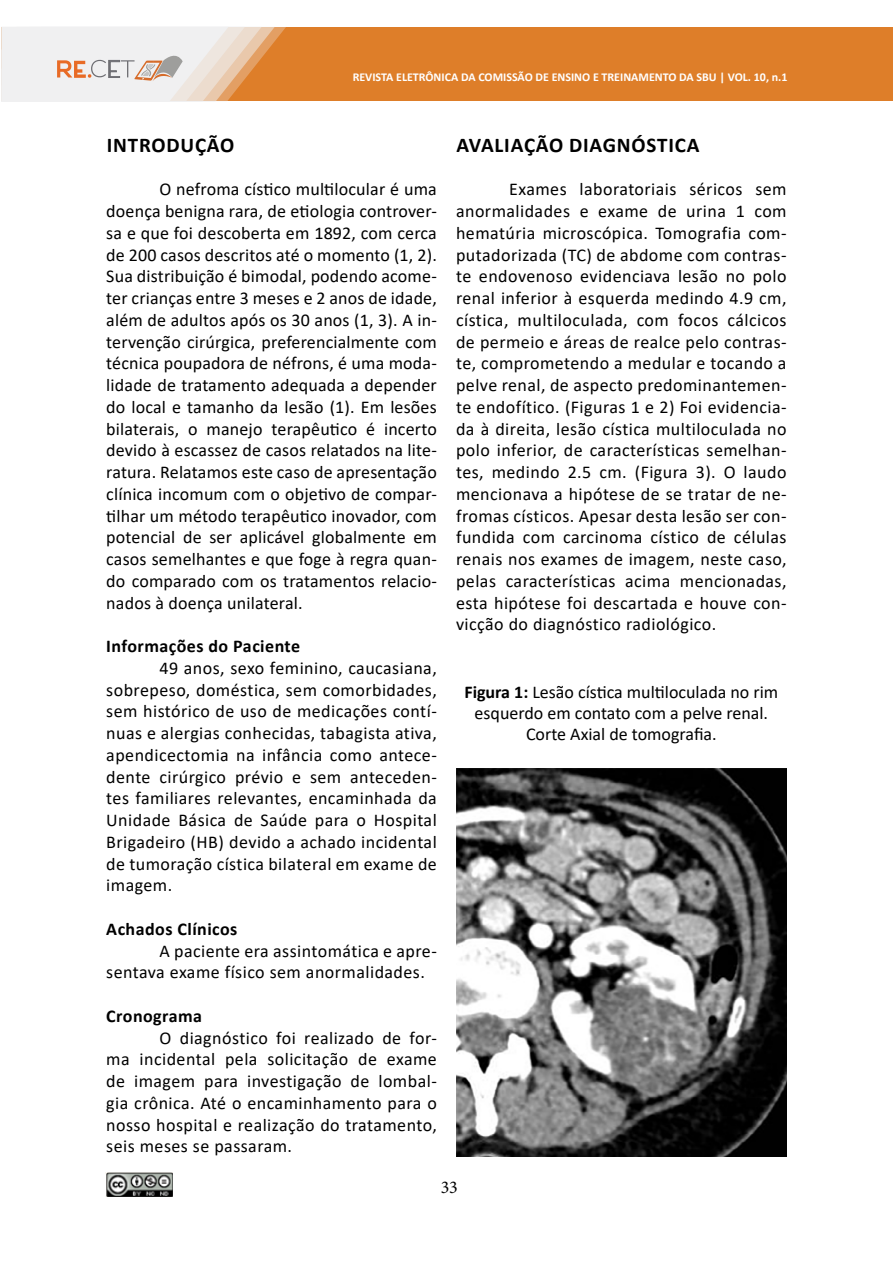
<style>
.page{position:relative;width:893px;height:1263px;background:#fff}
.page>*{position:absolute;margin:0;border:0;box-sizing:border-box;transform-origin:0 0}
.MARCADOR_1{font:700 21px "Calibri";letter-spacing:.04em;color:#000}
.TEXTO_BASE{font:18px/21.8px "Calibri";letter-spacing:.025em;color:#000;text-align:justify}
.TITULO_IMAGEM{font:18px/21px "Calibri";color:#000;text-align:center}
.MARCADOR_2{font:700 18px "Calibri";letter-spacing:.025em;color:#000}
.t1{font:18px "Minion Pro";color:#000}
.t2{font:700 12px "Calibri";color:#fff}
.s1{font-weight:700}
</style>
<div class="page">
<div style="left:1px;top:28px;width:892px;height:73px;background:#de7e29"></div>
<svg style="left:1px;top:27px;width:285px;height:74px;background:#ead9cb"></svg>
<img style="left:106px;top:1172px;width:67px;height:25px">
<img style="left:456px;top:768px;width:331px;height:388px">
<p class="t2" style="left:353px;top:69px;width:436px">REVISTA ELETRÔNICA DA COMISSÃO DE ENSINO E TREINAMENTO DA SBU | VOL. 10, n.1</p>
<p class="MARCADOR_1" style="left:107px;top:130px;width:129px">INTRODUÇÃO</p>
<p class="TEXTO_BASE" style="left:106px;top:178px;width:332px;text-indent:53px">O nefroma cístico multilocular é uma doença benigna rara, de etiologia controver&shy;sa e que foi descoberta em 1892, com cerca de 200 casos descritos até o momento (1, 2).<br>Sua distribuição é bimodal, podendo acome&shy;ter crianças entre 3 meses e 2 anos de idade, além de adultos após os 30 anos (1, 3). A in&shy;tervenção cirúrgica, preferencialmente com técnica poupadora de néfrons, é uma moda&shy;lidade de tratamento adequada a depender do local e tamanho da lesão (1). Em lesões bilaterais, o manejo terapêutico é incerto devido à escassez de casos relatados na lite&shy;ratura. Relatamos este caso de apresentação clínica incomum com o objetivo de compar&shy;tilhar um método terapêutico inovador, com potencial de ser aplicável globalmente em casos semelhantes e que foge à regra quan&shy;do comparado com os tratamentos relacio&shy;nados à doença unilateral.</p>
<p class="MARCADOR_2" style="left:106px;top:633px;width:195px">Informações do Paciente</p>
<p class="TEXTO_BASE" style="left:106px;top:657px;width:332px;text-indent:53px">49 anos, sexo feminino, caucasiana, sobrepeso, doméstica, sem comorbidades, sem histórico de uso de medicações contí&shy;nuas e alergias conhecidas, tabagista ativa, apendicectomia na infância como antece&shy;dente cirúrgico prévio e sem anteceden&shy;tes familiares relevantes, encaminhada da Unidade Básica de Saúde para o Hospital Brigadeiro (HB) devido a achado incidental de tumoração cística bilateral em exame de imagem.</p>
<p class="MARCADOR_2" style="left:106px;top:916px;width:133px">Achados Clínicos</p>
<p class="TEXTO_BASE" style="left:106px;top:939px;width:332px;text-indent:53px">A paciente era assintomática e apre&shy;sentava exame físico sem anormalidades.</p>
<p class="MARCADOR_2" style="left:106px;top:1003px;width:97px">Cronograma</p>
<p class="TEXTO_BASE" style="left:106px;top:1026px;width:332px;text-indent:53px">O diagnóstico foi realizado de for&shy;ma incidental pela solicitação de exame de imagem para investigação de lombal&shy;gia crônica. Até o encaminhamento para o nosso hospital e realização do tratamento, seis meses se passaram.</p>
<p class="MARCADOR_1" style="left:456px;top:130px;width:244px">AVALIAÇÃO DIAGNÓSTICA</p>
<p class="TEXTO_BASE" style="left:456px;top:178px;width:332px;text-indent:53px">Exames laboratoriais séricos sem anormalidades e exame de urina 1 com hematúria microscópica. Tomografia com&shy;putadorizada (TC) de abdome com contras&shy;te endovenoso evidenciava lesão no polo renal inferior à esquerda medindo 4.9 cm, cística, multiloculada, com focos cálcicos de permeio e áreas de realce pelo contras&shy;te, comprometendo a medular e tocando a pelve renal, de aspecto predominantemen&shy;te endofítico. (Figuras 1 e 2) Foi evidencia&shy;da à direita, lesão cística multiloculada no polo inferior, de características semelhan&shy;tes, medindo 2.5 cm. (Figura 3). O laudo mencionava a hipótese de se tratar de ne&shy;fromas císticos. Apesar desta lesão ser con&shy;fundida com carcinoma cístico de células renais nos exames de imagem, neste caso, pelas características acima mencionadas, esta hipótese foi descartada e houve con&shy;vicção do diagnóstico radiológico.</p>
<p class="TITULO_IMAGEM" style="left:464px;top:681px;width:315px"><span class="s1">Figura 1:</span> Lesão cística multiloculada no rim esquerdo em contato com a pelve renal.<br>Corte Axial de tomografia.</p>
<p class="t1" style="left:441px;top:1175px;width:19px">33</p>
</div>
